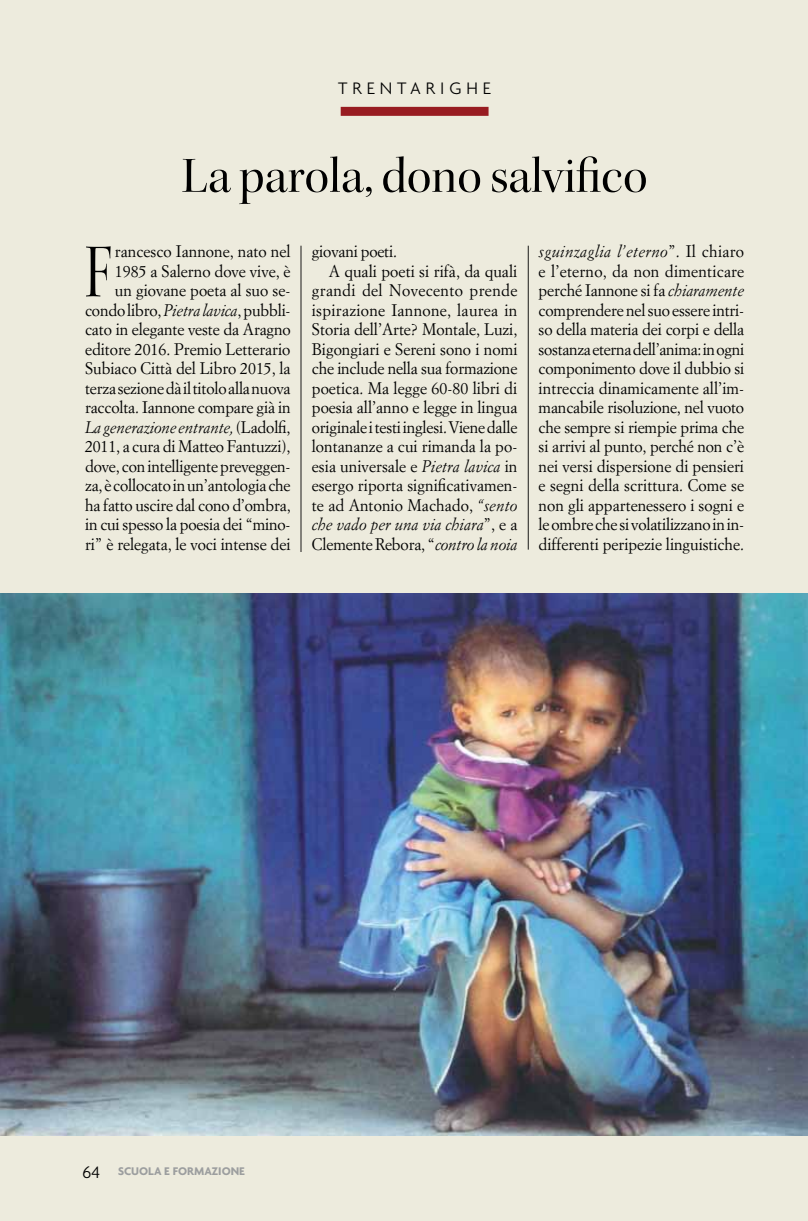
<style>
.page{position:relative;width:808px;height:1221px;background:#fff}
.page>*{position:absolute;margin:0;border:0;box-sizing:border-box;transform-origin:0 0}
.t1{font:77.1px "Kepler Std Disp";color:#000;scale:.7 1}
.t2{font:51px "Kepler Std Disp";letter-spacing:.005em;color:#000}
.t3{font:300 18px "Agenda";letter-spacing:.27em;color:#000}
.t4{font:16.5px/19.5px "Simoncini Garamond";color:#000;text-align:right;scale:.96 1}
.t5{font:16.5px "Simoncini Garamond";letter-spacing:.02em;color:#000;scale:.96 1}
.t6{font:italic 16.5px "Simoncini Garamond";color:#000;scale:.96 1}
.t7{font:16.5px "Simoncini Garamond";letter-spacing:.025em;color:#000;scale:.96 1}
.t8{font:700 12px "Agenda";color:#9c9e9f}
.s1{font-style:italic}
.s2{font-style:normal}
.s3{font-weight:300;font-size:18px;color:#000}
</style>
<div class="page">
<div style="left:0;top:0;width:808px;height:1220px;background:#edebdd"></div>
<img style="left:0;top:593px;width:808px;height:542px">
<div style="left:341px;top:107px;width:147px;height:9px;background:#981c21"></div>
<hr style="left:301px;top:246px;width:1px;height:306px;background:#000">
<hr style="left:528px;top:246px;width:1px;height:303px;background:#000">
<p class="t3" style="left:338px;top:78px;width:154px">TRENTARIGHE</p>
<h2 class="t2" style="left:182px;top:147px;width:467px">La parola, dono salvifico</h2>
<p class="t4" style="left:85px;top:241px;width:216px">rancesco Iannone, nato nel<br>1985 a Salerno dove vive, è<br>un giovane poeta al suo se&shy;condo libro, <span class="s1">Pietra lavica</span>, pubbli&shy;cato in elegante veste da Aragno editore 2016. Premio Letterario<br>Subiaco Città del Libro 2015, la terza sezione dà il titolo alla nuova raccolta. Iannone compare già in<br><span class="s1">La generazione entrante,</span> (Ladolfi,<br>2011, a cura di Matteo Fantuzzi), dove, con intelligente preveggen&shy;za, è collocato in un’antologia che ha fatto uscire dal cono d’ombra, in cui spesso la poesia dei “mino&shy;ri” è relegata, le voci intense dei</p>
<h1 class="t1" style="left:85px;top:229px;width:40px">F</h1>
<p class="t4" style="left:312px;top:241px;width:90px">giovani poeti.</p>
<p class="t4" style="left:329px;top:261px;width:198px">A quali poeti si rifà, da quali</p>
<p class="t7" style="left:312px;top:280px;width:216px">grandi del Novecento prende</p>
<p class="t5" style="left:312px;top:300px;width:216px">ispirazione Iannone, laurea in</p>
<p class="t4" style="left:312px;top:319px;width:216px">Storia dell’Arte? Montale, Luzi,</p>
<p class="t4" style="left:312px;top:339px;width:216px">Bigongiari e Sereni sono i nomi</p>
<p class="t4" style="left:312px;top:358px;width:216px">che include nella sua formazione</p>
<p class="t4" style="left:312px;top:378px;width:215px">poetica. Ma legge 60-80 libri di</p>
<p class="t4" style="left:312px;top:397px;width:216px">poesia all’anno e legge in lingua</p>
<p class="t4" style="left:312px;top:417px;width:216px">originale i testi inglesi. Viene dalle</p>
<p class="t4" style="left:312px;top:436px;width:216px">lontananze a cui rimanda la po-</p>
<p class="t4" style="left:312px;top:456px;width:216px">esia universale e <span class="s1">Pietra lavica</span> in</p>
<p class="t4" style="left:312px;top:475px;width:216px">esergo riporta significativamen-</p>
<p class="t4" style="left:312px;top:495px;width:216px">te ad Antonio Machado, <span class="s1">“sento</span></p>
<p class="t6" style="left:312px;top:514px;width:216px">che vado per una via chiara<span class="s2">”, e a</span></p>
<p class="t4" style="left:312px;top:534px;width:216px">Clemente Rebora, “<span class="s1">contro la noia</span></p>
<p class="t4" style="left:539px;top:241px;width:216px;text-align:justify"><span class="s1">sguinzaglia l’eterno</span>”. Il chiaro e l’eterno, da non dimenticare perché Iannone si fa <span class="s1">chiaramente </span>comprendere nel suo essere intri&shy;so della materia dei corpi e della sostanza eterna dell’anima: in ogni componimento dove il dubbio si intreccia dinamicamente all’im&shy;mancabile risoluzione, nel vuoto che sempre si riempie prima che si arrivi al punto, perché non c’è nei versi dispersione di pensieri e segni della scrittura. Come se non gli appartenessero i sogni e le ombre che si volatilizzano in in&shy;differenti peripezie linguistiche.</p>
<p class="t8" style="left:83px;top:1163px;width:164px"><span class="s3">64</span> SCUOLA E FORMAZIONE</p>
</div>
